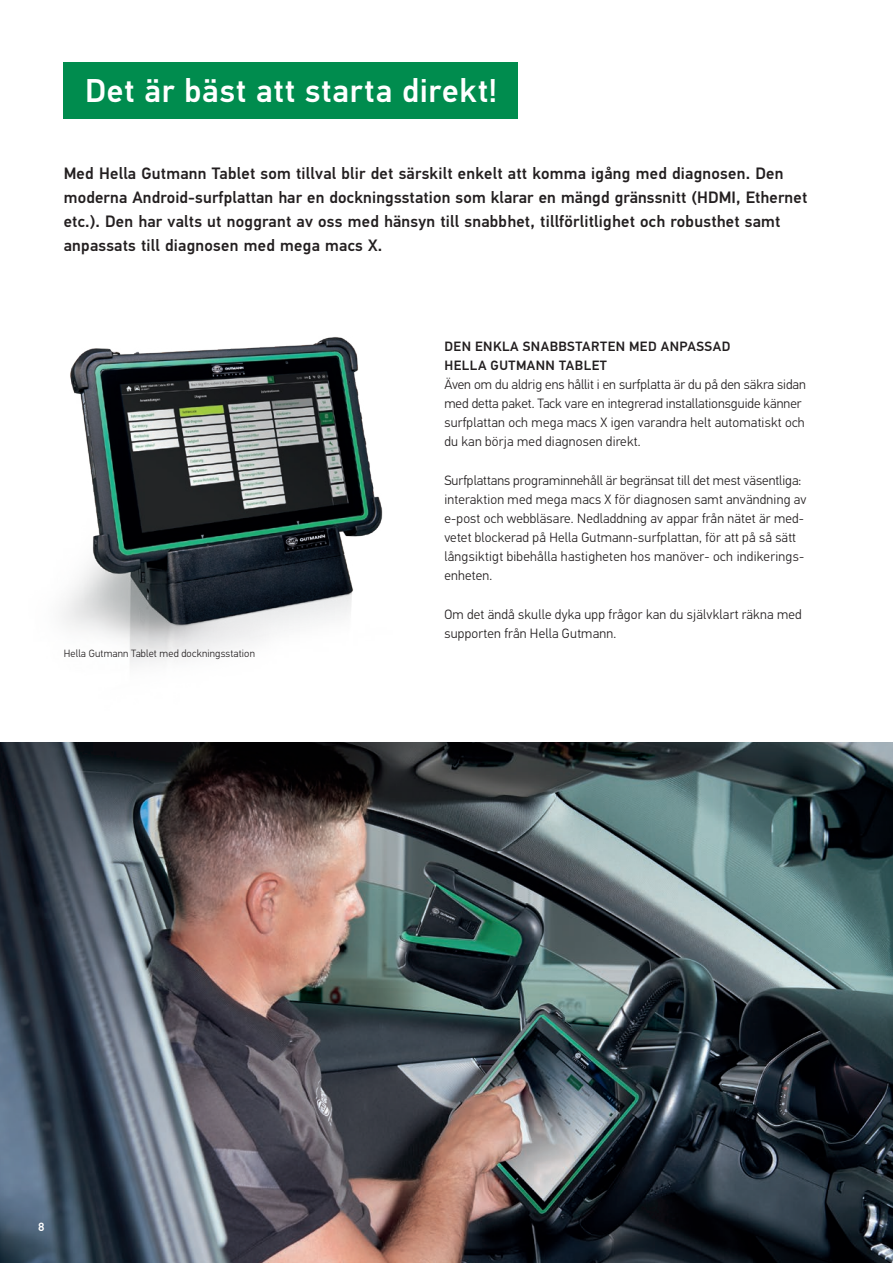
<style>
.page{position:relative;width:893px;height:1263px;background:#fff}
.page>*{position:absolute;margin:0;border:0;box-sizing:border-box;transform-origin:0 0}
.t1{font:500 33px "Hella DIN Universal";letter-spacing:.025em;color:#fff}
.t2{font:500 16.5px/24px "Hella DIN Universal";letter-spacing:.015em;color:#231f20}
.t3{font:300 13.5px/19.2px "Hella DIN Universal";letter-spacing:.015em;color:#231f20}
.t4{font:500 13.5px/19.2px "Hella DIN Universal";letter-spacing:.035em;color:#231f20}
.t5{font:500 12px "Hella DIN Universal";color:#fff}
.t6{font:300 10.5px "Hella DIN Universal";letter-spacing:.015em;color:#231f20}
</style>
<div class="page">
<img style="left:0;top:742px;width:893px;height:521px">
<img style="left:62px;top:337px;width:321px;height:328px">
<div style="left:64px;top:62px;width:454px;height:57px;background:#008c4e"></div>
<h1 class="t1" style="left:85px;top:70px;width:414px">Det är bäst att starta direkt!</h1>
<p class="t2" style="left:64px;top:162px;width:745px">Med Hella Gutmann Tablet som tillval blir det särskilt enkelt att komma igång med diagnosen. Den moderna Android-surfplattan har en dockningsstation som klarar en mängd gränssnitt (HDMI, Ethernet etc.). Den har valts ut noggrant av oss med hänsyn till snabbhet, tillförlitlighet och robusthet samt anpassats till diagnosen med mega macs X.</p>
<p class="t6" style="left:64px;top:647px;width:193px">Hella Gutmann Tablet med dockningsstation</p>
<p class="t4" style="left:444px;top:338px;width:287px">DEN ENKLA SNABBSTARTEN MED ANPASSAD<br>HELLA GUTMANN TABLET</p>
<p class="t3" style="left:444px;top:376px;width:363px">Även om du aldrig ens hållit i en surfplatta är du på den säkra sidan med detta paket. Tack vare en integrerad installationsguide känner surfplattan och mega macs X igen varandra helt automatiskt och du kan börja med diagnosen direkt.</p>
<p class="t3" style="left:444px;top:471px;width:364px">Surfplattans programinnehåll är begränsat till det mest väsentliga: interaktion med mega macs X för diagnosen samt användning av e-post och webbläsare. Nedladdning av appar från nätet är med&shy;vetet blockerad på Hella Gutmann-surfplattan, för att på så sätt långsiktigt bibehålla hastigheten hos manöver- och indikerings&shy;enheten.</p>
<p class="t3" style="left:444px;top:605px;width:359px">Om det ändå skulle dyka upp frågor kan du självklart räkna med supporten från Hella Gutmann.</p>
<p class="t5" style="left:38px;top:1219px;width:8px">8</p>
</div>
